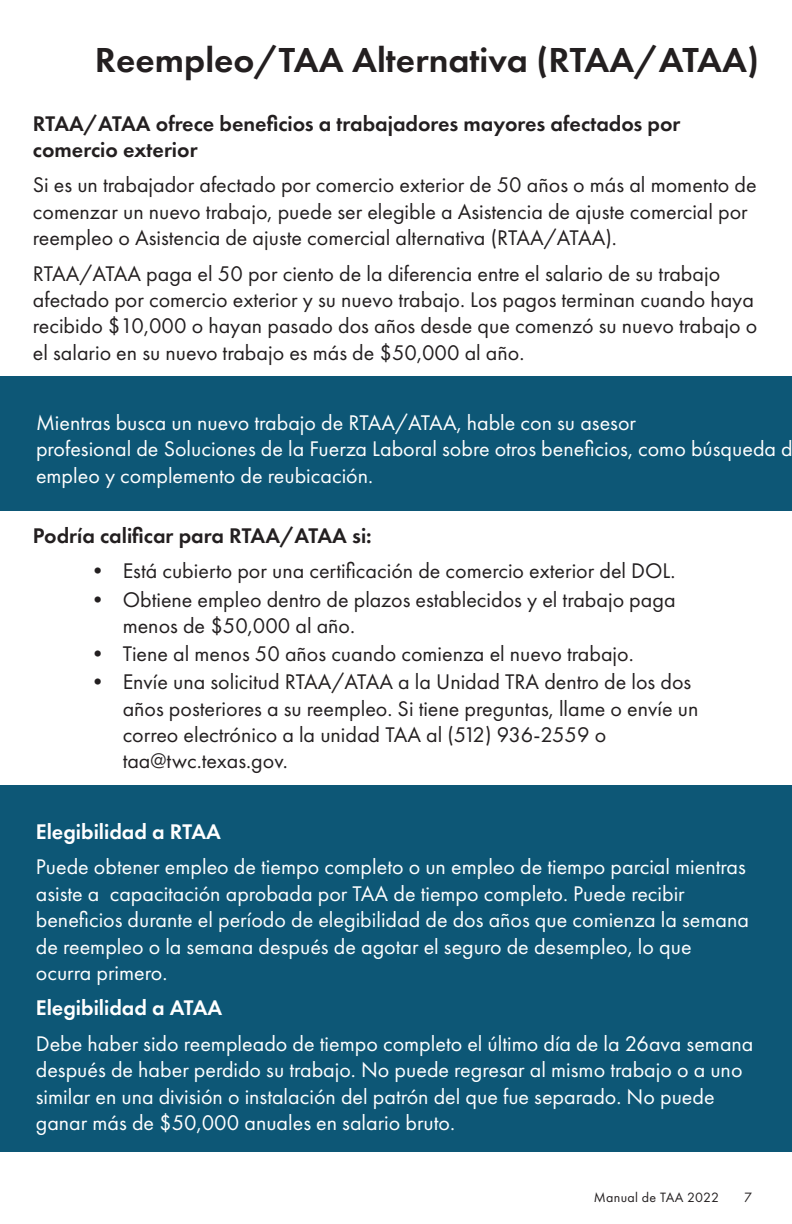
<style>
.page{position:relative;width:792px;height:1224px;background:#fff}
.page>*{position:absolute;margin:0;border:0;box-sizing:border-box;transform-origin:0 0}
.t1{font:600 36px "Futura PT";color:#231f20}
.t2{font:22px/26.4px "Futura PT";color:#231f20}
.t3{font:22px/26.4px "Futura PT";color:#fff}
.t4{font:600 22px/26.4px "Futura PT";color:#231f20}
.t5{font:600 22px "Futura PT";color:#fff}
.t6{font:14px "Futura PT";letter-spacing:.02em;color:#231f20}
</style>
<div class="page">
<div style="left:0;top:376px;width:792px;height:134px;background:#0d5776"></div>
<div style="left:0;top:785px;width:792px;height:367px;background:#0d5776"></div>
<h1 class="t1" style="left:95px;top:37px;width:666px">Reempleo/TAA Alternativa (RTAA/ATAA)</h1>
<h2 class="t4" style="left:33px;top:110px;width:649px">RTAA/ATAA ofrece beneficios a trabajadores mayores afectados por comercio exterior</h2>
<p class="t2" style="left:33px;top:172px;width:725px">Si es un trabajador afectado por comercio exterior de 50 años o más al momento de comenzar un nuevo trabajo, puede ser elegible a Asistencia de ajuste comercial por reempleo o Asistencia de ajuste comercial alternativa (RTAA/ATAA).</p>
<p class="t2" style="left:33px;top:260px;width:726px">RTAA/ATAA paga el 50 por ciento de la diferencia entre el salario de su trabajo afectado por comercio exterior y su nuevo trabajo. Los pagos terminan cuando haya recibido $10,000 o hayan pasado dos años desde que comenzó su nuevo trabajo o el salario en su nuevo trabajo es más de $50,000 al año.</p>
<p class="t3" style="left:36px;top:409px;width:758px">Mientras busca un nuevo trabajo de RTAA/ATAA, hable con su asesor<br>profesional de Soluciones de la Fuerza Laboral sobre otros beneficios, como búsqueda d empleo y complemento de reubicación.</p>
<h2 class="t4" style="left:33px;top:522px;width:341px">Podría calificar para RTAA/ATAA si:</h2>
<p class="t2" style="left:87px;top:558px;width:590px">• Está cubierto por una certificación de comercio exterior del DOL.</p>
<p class="t2" style="left:123px;top:586px;width:554px;text-indent:-36px">• Obtiene empleo dentro de plazos establecidos y el trabajo paga menos de $50,000 al año.</p>
<p class="t2" style="left:87px;top:640px;width:549px">• Tiene al menos 50 años cuando comienza el nuevo trabajo.</p>
<p class="t2" style="left:123px;top:669px;width:577px;text-indent:-36px">• Envíe una solicitud RTAA/ATAA a la Unidad TRA dentro de los dos años posteriores a su reempleo. Si tiene preguntas, llame o envíe un correo electrónico a la unidad TAA al (512) 936-2559 o taa@twc.texas.gov.</p>
<h2 class="t5" style="left:36px;top:818px;width:187px">Elegibilidad a RTAA</h2>
<p class="t3" style="left:36px;top:854px;width:715px">Puede obtener empleo de tiempo completo o un empleo de tiempo parcial mientras asiste a capacitación aprobada por TAA de tiempo completo. Puede recibir beneficios durante el período de elegibilidad de dos años que comienza la semana de reempleo o la semana después de agotar el seguro de desempleo, lo que ocurra primero.</p>
<h2 class="t5" style="left:36px;top:994px;width:188px">Elegibilidad a ATAA</h2>
<p class="t3" style="left:36px;top:1030px;width:719px">Debe haber sido reempleado de tiempo completo el último día de la 26ava semana después de haber perdido su trabajo. No puede regresar al mismo trabajo o a uno similar en una división o instalación del patrón del que fue separado. No puede ganar más de $50,000 anuales en salario bruto.</p>
<p class="t6" style="left:594px;top:1189px;width:127px">Manual de TAA 2022</p>
<p class="t6" style="left:744px;top:1189px;width:9px">7</p>
</div>
